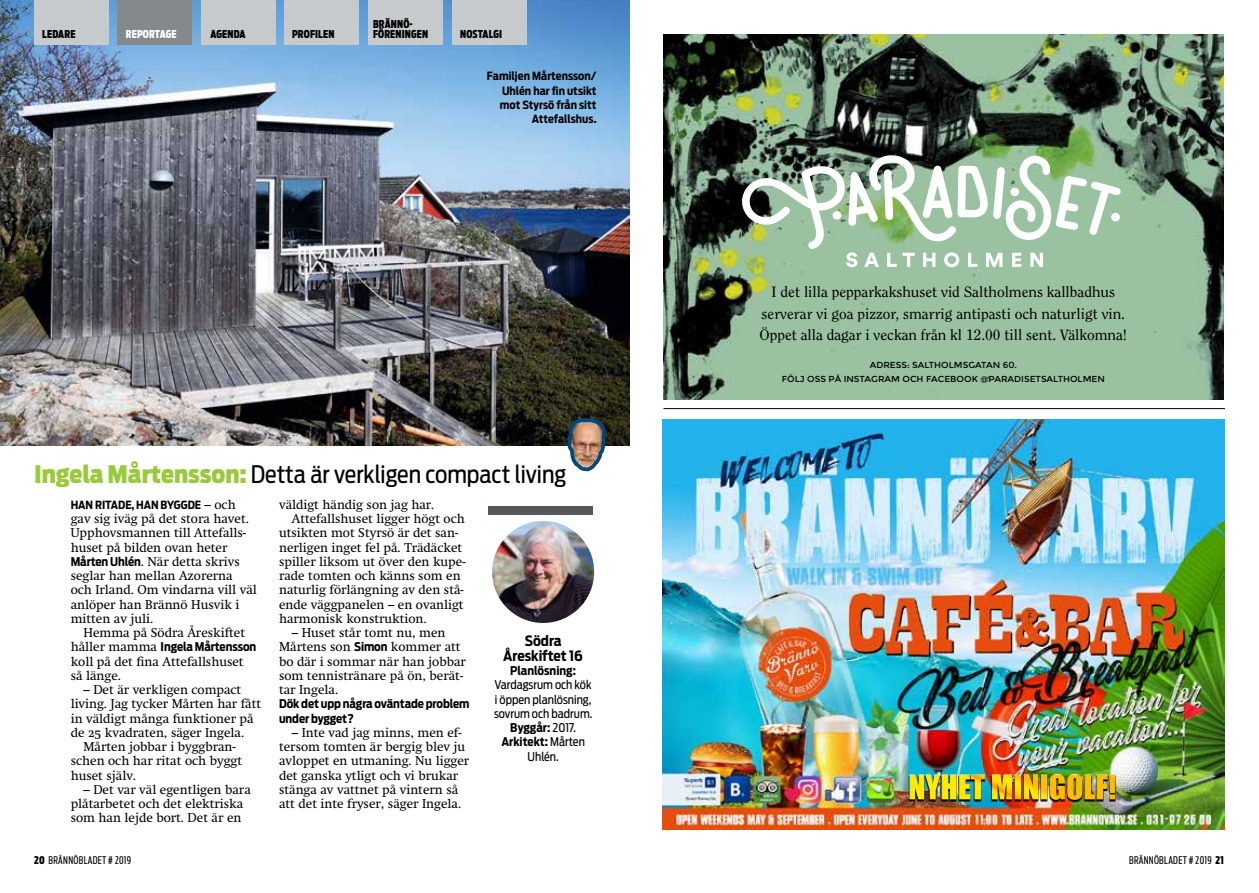
<style>
.page{position:relative;width:1259px;height:893px;background:#fff}
.page>*{position:absolute;margin:0;border:0;box-sizing:border-box;transform-origin:0 0}
.t1{font:24px "Antenna Cond";color:#000}
.t2{font:14.85px/21.6px "Clearface Std";color:#000;text-align:center}
.t3{font:700 14.25px/15px "Antenna Cond";color:#000;text-align:center}
.t4{font:12.75px/14.2px "Swift Kla";color:#000}
.t5{font:12px/14.2px "Antenna Cond";color:#000;text-align:center}
.t6{font:700 12px/14.2px "Antenna Cond";letter-spacing:-.005em;color:#000}
.t7{font:700 11.25px/14.2px "Antenna Cond";letter-spacing:.005em;color:#000;text-align:right}
.t8{font:900 10.8px/9.9px "Antenna Extra Cond";letter-spacing:.015em;color:#000}
.t9{font:900 10.8px "Antenna Extra Cond";letter-spacing:.015em;color:#fff}
.t10{font:10.5px "Antenna Extra Cond";letter-spacing:.03em;color:#000}
.t11{font:8.7px/13.8px "Montserrat";color:#000;text-align:center}
.s1{font-weight:900;color:#9aca3c}
.s2{font-family:"Swift Kla";font-weight:400;font-size:12.75px}
.s3{font-family:"Antenna Cond";font-weight:700;font-size:12px}
.s4{font-weight:700}
.s5{font-weight:900}
</style>
<div class="page">
<img style="left:0;top:0;width:629px;height:446px">
<svg style="left:565px;top:417px;width:660px;height:413px"></svg>
<div style="left:488px;top:506px;width:104px;height:8px;background:#55585b"></div>
<img style="left:663px;top:34px;width:560px;height:366px">
<svg style="left:739px;top:154px;width:382px;height:113px"></svg>
<img style="left:663px;top:420px;width:561px;height:409px">
<img style="left:492px;top:521px;width:102px;height:102px;border-radius:51px">
<hr style="left:663px;top:408px;width:562px;height:1px;background:#000">
<div style="left:34px;top:0;width:74px;height:44px;background:#c7cacc"></div>
<div style="left:118px;top:0;width:74px;height:44px;background:#85898c"></div>
<div style="left:285px;top:0;width:74px;height:44px;background:#c7cacc"></div>
<div style="left:368px;top:0;width:75px;height:44px;background:#c7cacc"></div>
<div style="left:452px;top:0;width:74px;height:44px;background:#c7cacc"></div>
<div style="left:201px;top:0;width:75px;height:44px;background:#c7cacc"></div>
<p class="t8" style="left:42px;top:29px;width:35px">LEDARE</p>
<p class="t9" style="left:126px;top:27px;width:52px">REPORTAGE</p>
<p class="t8" style="left:210px;top:29px;width:36px">AGENDA</p>
<p class="t8" style="left:292px;top:29px;width:44px">PROFILEN</p>
<p class="t8" style="left:373px;top:19px;width:57px">BRÄNNÖ-<br>FÖRENINGEN</p>
<p class="t8" style="left:460px;top:29px;width:43px">NOSTALGI</p>
<p class="t7" style="left:487px;top:69px;width:111px">Familjen Mårtensson/<br>Uhlén har fin utsikt mot Styrsö från sitt<br>Attefallshus.</p>
<h1 class="t1" style="left:34px;top:460px;width:534px"><span class="s1">Ingela Mårtensson:</span> Detta är verkligen compact living</h1>
<p class="t7" style="left:71px;top:498px;width:166px">HAN RITADE, HAN BYGGDE <span class="s2">– och</span></p>
<p class="t4" style="left:71px;top:512px;width:188px">gav sig iväg på det stora havet.<br>Upphovsmannen till Attefalls&shy;huset på bilden ovan heter<br><span class="s3">Mårten Uhlén</span>. När detta skrivs seglar han mellan Azorerna och Irland. Om vindarna vill väl anlöper han Brännö Husvik i mitten av juli.</p>
<p class="t4" style="left:83px;top:626px;width:163px">Hemma på Södra Åreskiftet</p>
<p class="t6" style="left:71px;top:640px;width:187px"><span class="s2">håller mamma</span> Ingela Mårtensson</p>
<p class="t4" style="left:71px;top:654px;width:174px">koll på det fina Attefallshuset så länge.</p>
<p class="t4" style="left:83px;top:683px;width:159px">– Det är verkligen compact</p>
<p class="t4" style="left:71px;top:697px;width:192px">living. Jag tycker Mårten har fått</p>
<p class="t4" style="left:71px;top:711px;width:184px">in väldigt många funktioner på</p>
<p class="t4" style="left:71px;top:726px;width:175px">de 25 kvadraten, säger Ingela.</p>
<p class="t4" style="left:83px;top:740px;width:154px">Mårten jobbar i byggbran-</p>
<p class="t4" style="left:71px;top:754px;width:173px">schen och har ritat och byggt</p>
<p class="t4" style="left:71px;top:768px;width:67px">huset själv.</p>
<p class="t4" style="left:71px;top:783px;width:182px;text-indent:13px">– Det var väl egentligen bara plåtarbetet och det elektriska som han lejde bort. Det är en</p>
<p class="t4" style="left:279px;top:498px;width:157px">väldigt händig son jag har.</p>
<p class="t4" style="left:292px;top:512px;width:174px">Attefallshuset ligger högt och</p>
<p class="t4" style="left:279px;top:526px;width:181px">utsikten mot Styrsö är det san-</p>
<p class="t4" style="left:279px;top:540px;width:185px">nerligen inget fel på. Trädäcket</p>
<p class="t4" style="left:279px;top:555px;width:188px">spiller liksom ut över den kupe-</p>
<p class="t4" style="left:279px;top:569px;width:183px">rade tomten och känns som en</p>
<p class="t4" style="left:279px;top:583px;width:186px">naturlig förlängning av den stå-</p>
<p class="t4" style="left:279px;top:597px;width:186px">ende väggpanelen – en ovanligt</p>
<p class="t4" style="left:279px;top:612px;width:149px">harmonisk konstruktion.</p>
<p class="t4" style="left:279px;top:626px;width:188px;text-indent:13px">– Huset står tomt nu, men<br>Mårtens son <span class="s3">Simon</span> kommer att bo där i sommar när han jobbar som tennistränare på ön, berät&shy;tar Ingela.</p>
<p class="t6" style="left:279px;top:697px;width:192px">Dök det upp några oväntade problem under bygget?</p>
<p class="t4" style="left:279px;top:726px;width:192px;text-indent:13px">– Inte vad jag minns, men ef&shy;tersom tomten är bergig blev ju avloppet en utmaning. Nu ligger det ganska ytligt och vi brukar stänga av vattnet på vintern så att det inte fryser, säger Ingela.</p>
<p class="t3" style="left:503px;top:633px;width:81px">Södra<br>Åreskiftet 16</p>
<p class="t6" style="left:510px;top:664px;width:67px">Planlösning:</p>
<p class="t5" style="left:494px;top:678px;width:100px">Vardagsrum och kök i öppen planlösning, sovrum och badrum.<br><span class="s4">Byggår:</span> 2017.<br><span class="s4">Arkitekt:</span> Mårten<br>Uhlén.</p>
<p class="t2" style="left:759px;top:281px;width:369px">I det lilla pepparkakshuset vid Saltholmens kallbadhus serverar vi goa pizzor, smarrig antipasti och naturligt vin.<br>Öppet alla dagar i veckan från kl 12.00 till sent. Välkomna!</p>
<p class="t11" style="left:782px;top:358px;width:325px">ADRESS: SALTHOLMSGATAN 60.<br>FÖLJ OSS PÅ INSTAGRAM OCH FACEBOOK @PARADISETSALTHOLMEN</p>
<p class="t10" style="left:34px;top:854px;width:99px"><span class="s5">20</span> BRÄNNÖBLADET # 2019</p>
<p class="t10" style="left:1129px;top:854px;width:97px">BRÄNNÖBLADET # 2019 <span class="s5">21</span></p>
</div>
